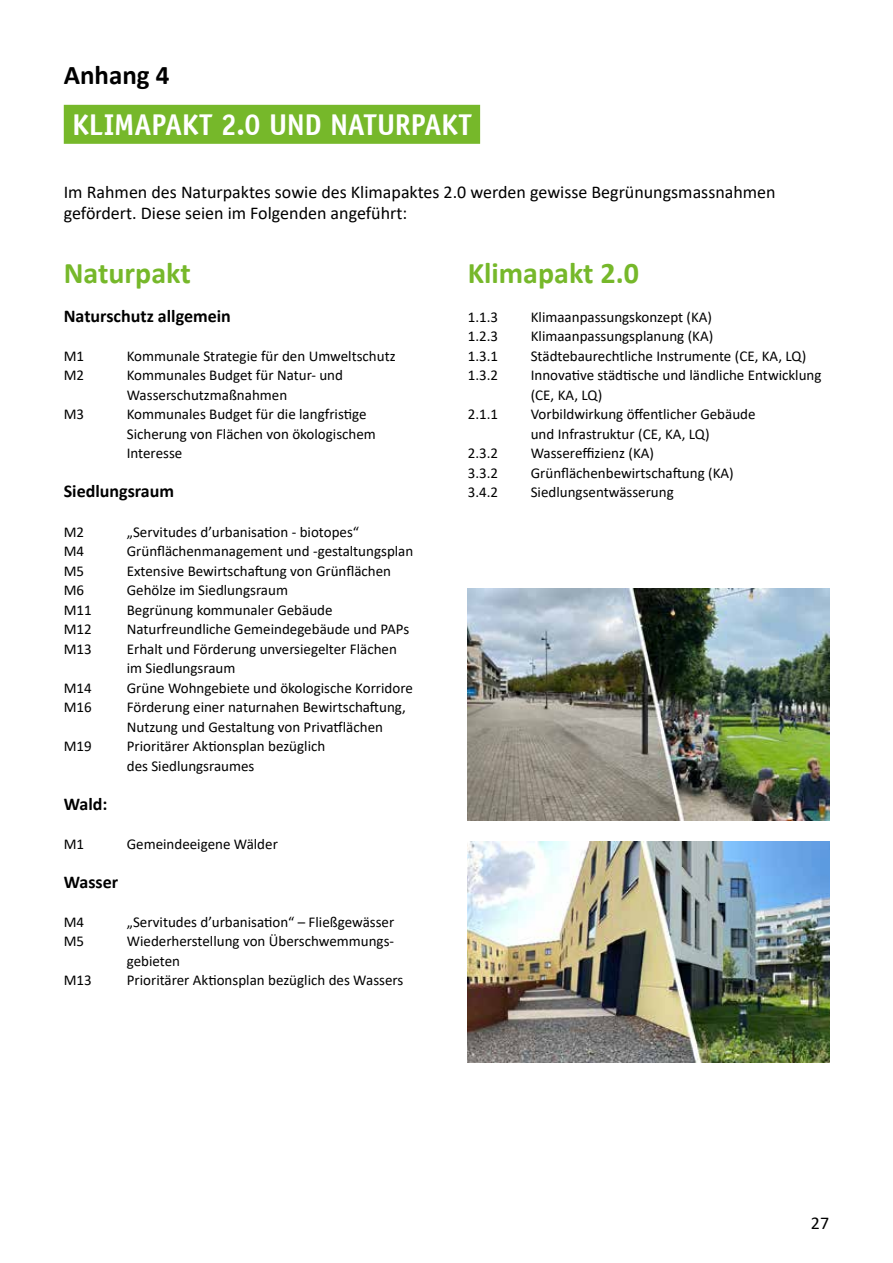
<style>
.page{position:relative;width:893px;height:1263px;background:#fff}
.page>*{position:absolute;margin:0;border:0;box-sizing:border-box;transform-origin:0 0}
.t1{font:700 30px "Officina Sans";letter-spacing:-.01em;color:#fff;scale:.96 1}
.t2{font:700 30px "Calibri";color:#76b82a}
.t3{font:700 27px "Calibri";color:#000}
.t4{font:18px/21px "Calibri";color:#000}
.t5{font:700 18px "Calibri";color:#000}
.t6{font:15px/19.5px "Calibri";color:#000}
</style>
<div class="page">
<div style="left:64px;top:105px;width:416px;height:39px;background:#76b82a"></div>
<img style="left:468px;top:588px;width:361px;height:232px">
<img style="left:468px;top:842px;width:361px;height:221px">
<h2 class="t3" style="left:64px;top:56px;width:107px">Anhang 4</h2>
<h1 class="t1" style="left:72px;top:104px;width:417px">KLIMAPAKT 2.0 UND NATURPAKT</h1>
<p class="t4" style="left:64px;top:181px;width:713px">Im Rahmen des Naturpaktes sowie des Klimapaktes 2.0 werden gewisse Begrünungsmassnahmen gefördert. Diese seien im Folgenden angeführt:</p>
<h1 class="t2" style="left:64px;top:252px;width:129px">Naturpakt</h1>
<p class="t5" style="left:64px;top:303px;width:169px">Naturschutz allgemein</p>
<p class="t6" style="left:64px;top:346px;width:22px">M1</p>
<p class="t6" style="left:127px;top:346px;width:270px">Kommunale Strategie für den Umweltschutz</p>
<p class="t6" style="left:64px;top:365px;width:22px">M2</p>
<p class="t6" style="left:127px;top:365px;width:218px">Kommunales Budget für Natur- und<br>Wasserschutzmaßnahmen</p>
<p class="t6" style="left:64px;top:404px;width:22px">M3</p>
<p class="t6" style="left:127px;top:404px;width:251px">Kommunales Budget für die langfristige<br>Sicherung von Flächen von ökologischem<br>Interesse</p>
<p class="t5" style="left:64px;top:479px;width:112px">Siedlungsraum</p>
<p class="t6" style="left:64px;top:521px;width:22px">M2</p>
<p class="t6" style="left:127px;top:521px;width:234px">„Servitudes d’urbanisation - biotopes“</p>
<p class="t6" style="left:64px;top:541px;width:22px">M4</p>
<p class="t6" style="left:127px;top:541px;width:288px">Grünflächenmanagement und -gestaltungsplan</p>
<p class="t6" style="left:64px;top:560px;width:22px">M5</p>
<p class="t6" style="left:127px;top:560px;width:266px">Extensive Bewirtschaftung von Grünflächen</p>
<p class="t6" style="left:64px;top:580px;width:22px">M6</p>
<p class="t6" style="left:127px;top:580px;width:163px">Gehölze im Siedlungsraum</p>
<p class="t6" style="left:64px;top:599px;width:30px">M11</p>
<p class="t6" style="left:127px;top:599px;width:207px">Begrünung kommunaler Gebäude</p>
<p class="t6" style="left:64px;top:619px;width:30px">M12</p>
<p class="t6" style="left:127px;top:619px;width:284px">Naturfreundliche Gemeindegebäude und PAPs</p>
<p class="t6" style="left:64px;top:638px;width:30px">M13</p>
<p class="t6" style="left:127px;top:638px;width:272px">Erhalt und Förderung unversiegelter Flächen im Siedlungsraum</p>
<p class="t6" style="left:64px;top:677px;width:30px">M14</p>
<p class="t6" style="left:127px;top:677px;width:288px">Grüne Wohngebiete und ökologische Korridore</p>
<p class="t6" style="left:64px;top:697px;width:30px">M16</p>
<p class="t6" style="left:127px;top:697px;width:281px">Förderung einer naturnahen Bewirtschaftung,<br>Nutzung und Gestaltung von Privatflächen</p>
<p class="t6" style="left:64px;top:736px;width:30px">M19</p>
<p class="t6" style="left:127px;top:736px;width:200px">Prioritärer Aktionsplan bezüglich des Siedlungsraumes</p>
<p class="t5" style="left:64px;top:791px;width:45px">Wald:</p>
<p class="t6" style="left:64px;top:833px;width:22px">M1</p>
<p class="t6" style="left:127px;top:833px;width:153px">Gemeindeeigene Wälder</p>
<p class="t5" style="left:64px;top:869px;width:56px">Wasser</p>
<p class="t6" style="left:64px;top:911px;width:22px">M4</p>
<p class="t6" style="left:127px;top:911px;width:269px">„Servitudes d’urbanisation“ – Fließgewässer</p>
<p class="t6" style="left:64px;top:931px;width:22px">M5</p>
<p class="t6" style="left:127px;top:931px;width:269px">Wiederherstellung von Überschwemmungs&shy;gebieten</p>
<p class="t6" style="left:64px;top:970px;width:30px">M13</p>
<p class="t6" style="left:127px;top:970px;width:278px">Prioritärer Aktionsplan bezüglich des Wassers</p>
<h1 class="t2" style="left:468px;top:252px;width:173px">Klimapakt 2.0</h1>
<p class="t6" style="left:468px;top:307px;width:32px">1.1.3</p>
<p class="t6" style="left:531px;top:307px;width:183px">Klimaanpassungskonzept (KA)</p>
<p class="t6" style="left:468px;top:326px;width:32px">1.2.3</p>
<p class="t6" style="left:531px;top:326px;width:184px">Klimaanpassungsplanung (KA)</p>
<p class="t6" style="left:468px;top:346px;width:32px">1.3.1</p>
<p class="t6" style="left:531px;top:346px;width:277px">Städtebaurechtliche Instrumente (CE, KA, LQ)</p>
<p class="t6" style="left:468px;top:365px;width:32px">1.3.2</p>
<p class="t6" style="left:531px;top:365px;width:292px">Innovative städtische und ländliche Entwicklung (CE, KA, LQ)</p>
<p class="t6" style="left:468px;top:404px;width:32px">2.1.1</p>
<p class="t6" style="left:531px;top:404px;width:226px">Vorbildwirkung öffentlicher Gebäude und Infrastruktur (CE, KA, LQ)</p>
<p class="t6" style="left:468px;top:443px;width:32px">2.3.2</p>
<p class="t6" style="left:531px;top:443px;width:125px">Wassereffizienz (KA)</p>
<p class="t6" style="left:468px;top:463px;width:32px">3.3.2</p>
<p class="t6" style="left:531px;top:463px;width:204px">Grünflächenbewirtschaftung (KA)</p>
<p class="t6" style="left:468px;top:482px;width:32px">3.4.2</p>
<p class="t6" style="left:531px;top:482px;width:145px">Siedlungsentwässerung</p>
<p class="t4" style="left:811px;top:1212px;width:20px">27</p>
</div>
